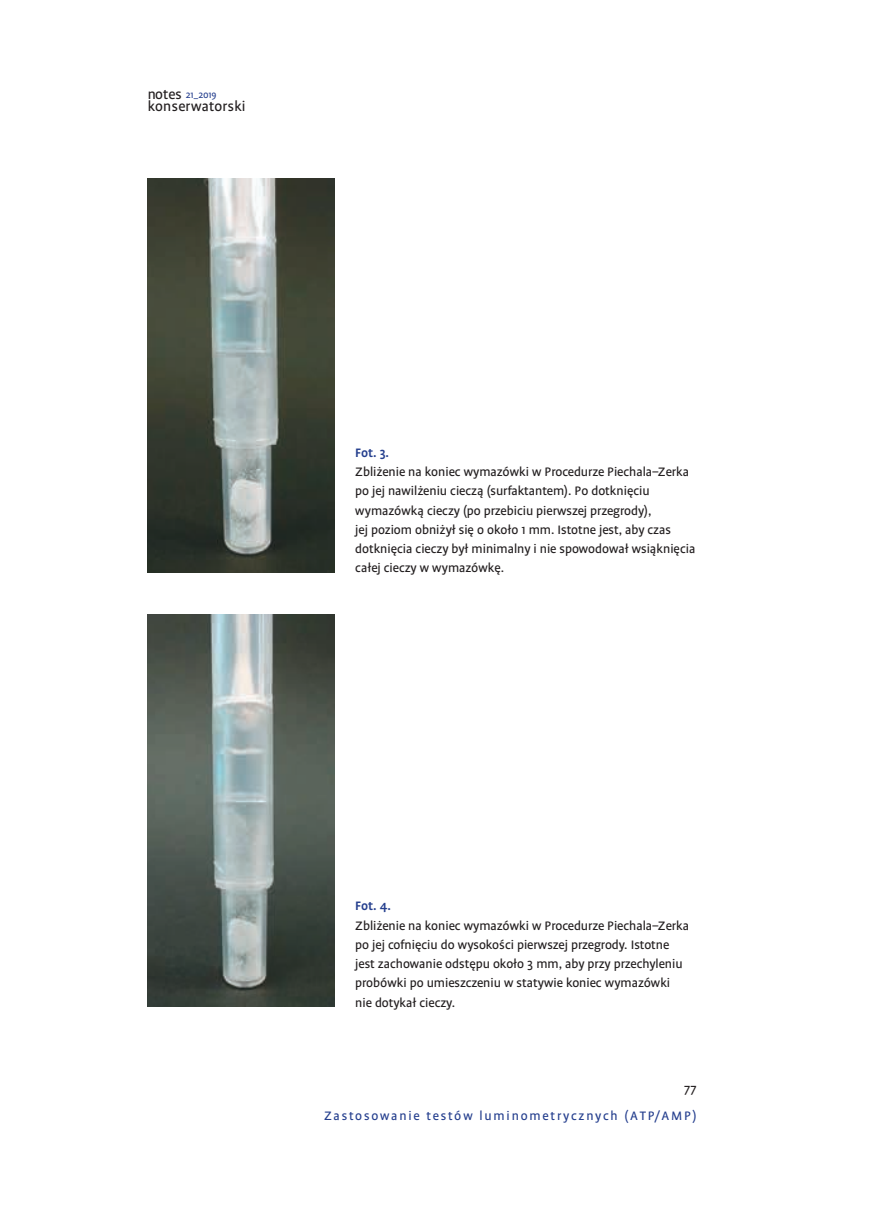
<style>
.page{position:relative;width:874px;height:1231px;background:#fff}
.page>*{position:absolute;margin:0;border:0;box-sizing:border-box;transform-origin:0 0}
.t1{font:15.75px "Zaluski";letter-spacing:.02em;color:#231f20}
.t2{font:14px/19.2px "Zaluski";color:#231f20}
.t3{font:14px "Zaluski";letter-spacing:.13em;color:#253f8e}
.t4{font:700 14px "Zaluski";letter-spacing:-.005em;color:#253f8e}
.t5{font:10.5px "Zaluski";letter-spacing:-.02em;color:#253f8e}
.s1{font-size:15.75px;color:#231f20}
</style>
<div class="page">
<img style="left:148px;top:179px;width:186px;height:393px">
<img style="left:148px;top:614px;width:186px;height:392px">
<p class="t5" style="left:148px;top:89px;width:70px"><span class="s1">notes</span> 21_2019</p>
<p class="t1" style="left:148px;top:98px;width:99px">konserwatorski</p>
<p class="t4" style="left:355px;top:445px;width:35px">Fot. 3.</p>
<p class="t2" style="left:355px;top:462px;width:341px">Zbliżenie na koniec wymazówki w Procedurze Piechala–Zerka po jej nawilżeniu cieczą (surfaktantem). Po dotknięciu wymazówką cieczy (po przebiciu pierwszej przegrody),<br>jej poziom obniżył się o około 1 mm. Istotne jest, aby czas dotknięcia cieczy był minimalny i nie spowodował wsiąknięcia całej cieczy w wymazówkę.</p>
<p class="t4" style="left:355px;top:898px;width:37px">Fot. 4.</p>
<p class="t2" style="left:355px;top:915px;width:335px">Zbliżenie na koniec wymazówki w Procedurze Piechala–Zerka po jej cofnięciu do wysokości pierwszej przegrody. Istotne jest zachowanie odstępu około 3 mm, aby przy przechyleniu probówki po umieszczeniu w statywie koniec wymazówki nie dotykał cieczy.</p>
<p class="t2" style="left:684px;top:1079px;width:14px">77</p>
<p class="t3" style="left:324px;top:1107px;width:374px">Zastosowanie testów luminometrycznych (ATP/AMP)</p>
</div>
